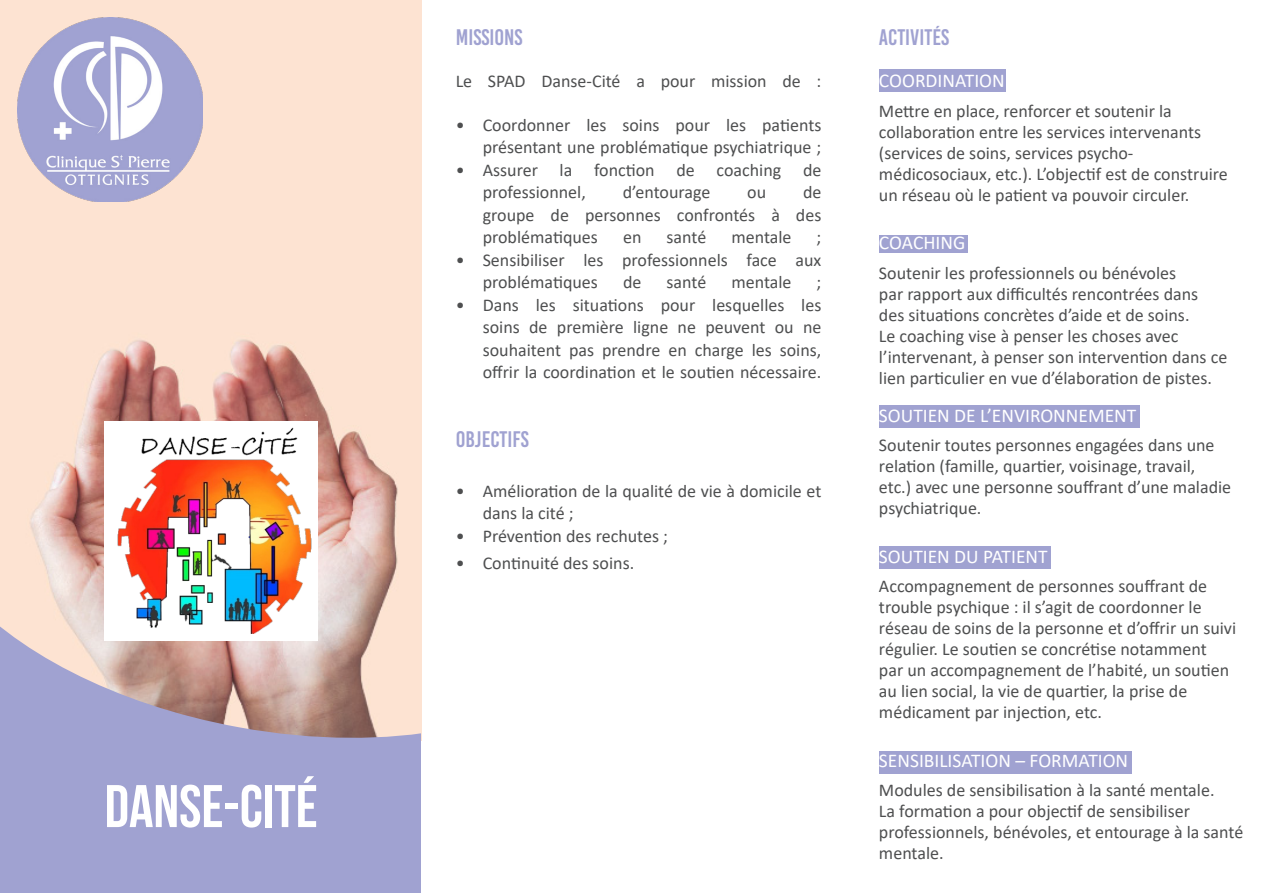
<style>
.page{position:relative;width:1263px;height:893px;background:#fff}
.page>*{position:absolute;margin:0;border:0;box-sizing:border-box;transform-origin:0 0}
.t1{font:60px "Bebas Neue";color:#fff}
.t2{font:22.5px "Bebas Kai";color:#a0a2d1}
.t3{font:19.5px "Calibri";color:#fff}
.t4{font:18px/21px "Calibri";color:#4e4f50}
</style>
<div class="page">
<div style="left:879px;top:751px;width:253px;height:23px;background:#a0a2d1"></div>
<div style="left:879px;top:546px;width:171px;height:22px;background:#a0a2d1"></div>
<div style="left:879px;top:405px;width:261px;height:23px;background:#a0a2d1"></div>
<div style="left:879px;top:235px;width:88px;height:17px;background:#a0a2d1"></div>
<div style="left:879px;top:69px;width:127px;height:23px;background:#a0a2d1"></div>
<img style="left:1px;top:0;width:421px;height:741px">
<img style="left:18px;top:17px;width:185px;height:185px">
<svg style="left:0;top:600px;width:421px;height:293px;background:#b0a8c4"></svg>
<img style="left:104px;top:421px;width:214px;height:220px">
<p class="t1" style="left:105px;top:773px;width:215px">DANSE-CITé</p>
<p class="t2" style="left:456px;top:25px;width:68px">MISSIONS</p>
<p class="t4" style="left:456px;top:70px;width:367px">Le SPAD Danse-Cité a pour mission de :</p>
<p class="t4" style="left:456px;top:113px;width:367px;line-height:22.5px;text-align:right">• Coordonner les soins pour les patients présentant une problématique psychiatrique ;</p>
<p class="t4" style="left:483px;top:158px;width:340px;line-height:22.5px;text-indent:-27px">• Assurer la fonction de coaching de professionnel,</p>
<p class="t4" style="left:623px;top:181px;width:89px">d’entourage</p>
<p class="t4" style="left:747px;top:181px;width:20px">ou</p>
<p class="t4" style="left:483px;top:181px;width:340px;line-height:22.5px;text-align:justify;text-indent:320px">de groupe de personnes confrontés à des problématiques</p>
<p class="t4" style="left:623px;top:226px;width:20px">en</p>
<p class="t4" style="left:666px;top:226px;width:41px">santé</p>
<p class="t4" style="left:731px;top:226px;width:62px">mentale</p>
<p class="t4" style="left:817px;top:226px;width:6px">;</p>
<p class="t4" style="left:483px;top:248px;width:340px;line-height:22.5px;text-indent:-27px">• Sensibiliser les professionnels face aux problématiques</p>
<p class="t4" style="left:623px;top:271px;width:20px">de</p>
<p class="t4" style="left:666px;top:271px;width:41px">santé</p>
<p class="t4" style="left:731px;top:271px;width:62px">mentale</p>
<p class="t4" style="left:817px;top:271px;width:6px">;</p>
<p class="t4" style="left:483px;top:293px;width:340px;line-height:22.5px;text-align:justify;text-indent:-27px">• Dans les situations pour lesquelles les soins de première ligne ne peuvent ou ne souhaitent pas prendre en charge les soins, offrir la coordination et le soutien nécessaire.</p>
<p class="t2" style="left:456px;top:427px;width:74px">OBJECTIFS</p>
<p class="t4" style="left:483px;top:479px;width:340px;line-height:22.5px;text-indent:-27px">• Amélioration de la qualité de vie à domicile et dans la cité ;</p>
<p class="t4" style="left:456px;top:525px;width:214px">• Prévention des rechutes ;</p>
<p class="t4" style="left:456px;top:552px;width:180px">• Continuité des soins.</p>
<p class="t2" style="left:879px;top:25px;width:72px">ACTIVITÉS</p>
<p class="t3" style="left:879px;top:67px;width:127px">COORDINATION</p>
<p class="t4" style="left:879px;top:100px;width:350px">Mettre en place, renforcer et soutenir la collaboration entre les services intervenants (services de soins, services psycho&shy;médicosociaux, etc.). L’objectif est de construire un réseau où le patient va pouvoir circuler.</p>
<p class="t3" style="left:879px;top:229px;width:88px">COACHING</p>
<p class="t4" style="left:879px;top:262px;width:350px">Soutenir les professionnels ou bénévoles<br>par rapport aux difficultés rencontrées dans des situations concrètes d’aide et de soins.<br>Le coaching vise à penser les choses avec l’intervenant, à penser son intervention dans ce lien particulier en vue d’élaboration de pistes.</p>
<p class="t3" style="left:879px;top:402px;width:259px">SOUTIEN DE L’ENVIRONNEMENT</p>
<p class="t4" style="left:879px;top:434px;width:354px">Soutenir toutes personnes engagées dans une relation (famille, quartier, voisinage, travail, etc.) avec une personne souffrant d’une maladie psychiatrique.</p>
<p class="t3" style="left:879px;top:543px;width:170px">SOUTIEN DU PATIENT</p>
<p class="t4" style="left:879px;top:575px;width:359px">Accompagnement de personnes souffrant de trouble psychique : il s’agit de coordonner le réseau de soins de la personne et d’offrir un suivi régulier. Le soutien se concrétise notamment<br>par un accompagnement de l’habité, un soutien au lien social, la vie de quartier, la prise de médicament par injection, etc.</p>
<p class="t3" style="left:879px;top:747px;width:251px">SENSIBILISATION – FORMATION</p>
<p class="t4" style="left:879px;top:779px;width:366px">Modules de sensibilisation à la santé mentale.<br>La formation a pour objectif de sensibiliser professionnels, bénévoles, et entourage à la santé mentale.</p>
</div>
